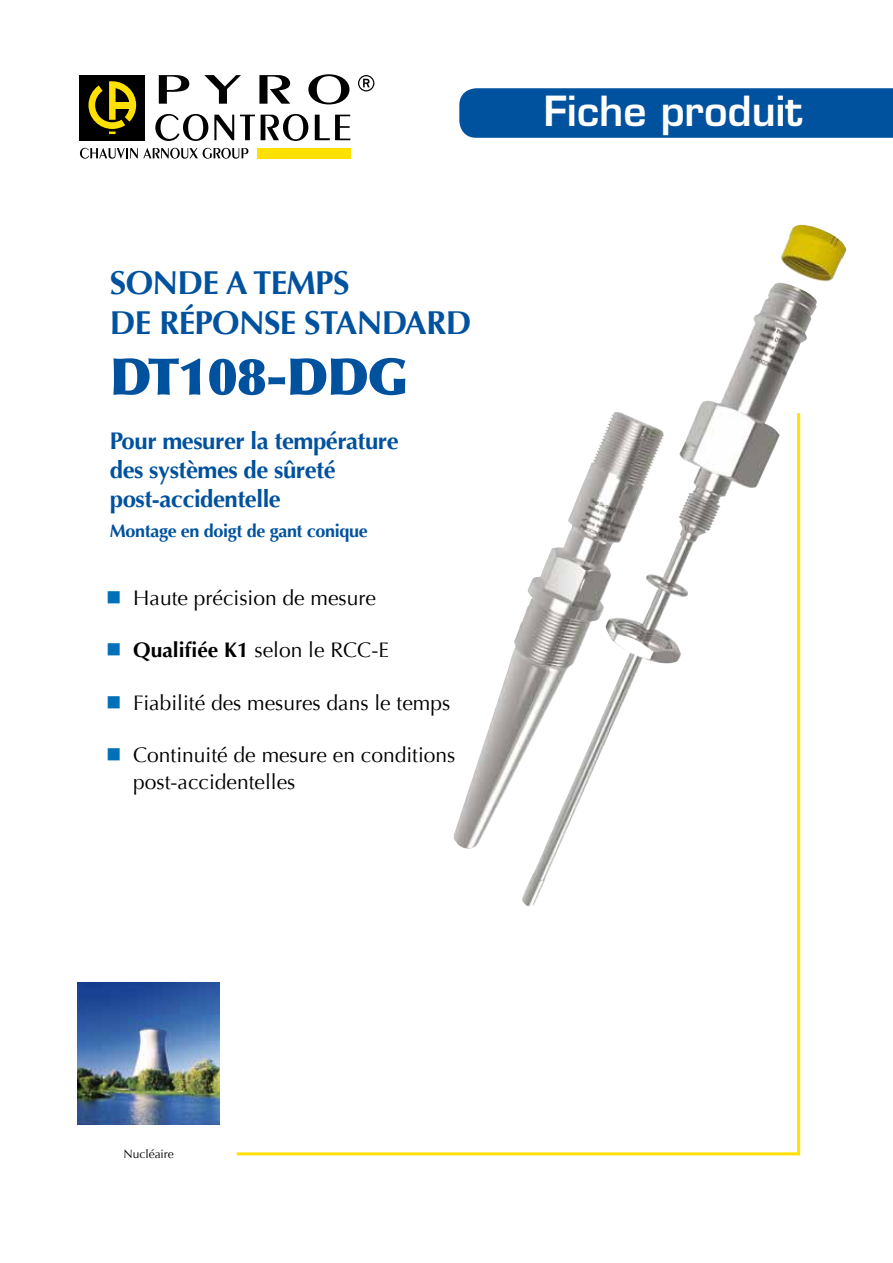
<style>
.page{position:relative;width:893px;height:1263px;background:#fff}
.page>*{position:absolute;margin:0;border:0;box-sizing:border-box;transform-origin:0 0}
.t1{font:900 51px "Optima";letter-spacing:-.02em;color:#00519e}
.t2{font:600 40.5px "Eurostile LT Std";color:#fff}
.t3{font:700 33px/39.6px "Optima";letter-spacing:-.02em;color:#00519e}
.t4{font:700 24px/28.8px "Optima";letter-spacing:-.02em;color:#00519e}
.t5{font:21px/27px "Optima";color:#000}
.t6{font:700 18px "Optima";letter-spacing:-.02em;color:#00519e}
.t7{font:12px "Optima";letter-spacing:-.005em;color:#000}
.s1{font-weight:700}
</style>
<div class="page">
<svg style="left:236px;top:622px;width:565px;height:534px"></svg>
<div style="left:257px;top:148px;width:93px;height:10px;background:#ffe000"></div>
<div style="left:80px;top:75px;width:65px;height:65px;background:#000"></div>
<svg style="left:88px;top:81px;width:48px;height:53px"></svg>
<svg style="left:80px;top:148px;width:168px;height:11px"></svg>
<svg style="left:358px;top:75px;width:16px;height:16px"></svg>
<svg style="left:159px;top:75px;width:30px;height:29px"></svg>
<svg style="left:204px;top:75px;width:37px;height:29px"></svg>
<svg style="left:259px;top:75px;width:31px;height:29px"></svg>
<svg style="left:308px;top:74px;width:41px;height:30px"></svg>
<svg style="left:155px;top:114px;width:53px;height:27px"></svg>
<svg style="left:214px;top:115px;width:20px;height:25px"></svg>
<svg style="left:240px;top:115px;width:15px;height:25px"></svg>
<svg style="left:261px;top:114px;width:47px;height:27px"></svg>
<svg style="left:315px;top:115px;width:35px;height:25px"></svg>
<img style="left:78px;top:982px;width:142px;height:142px">
<div style="left:459px;top:88px;width:434px;height:50px;background:#00519e"></div>
<img style="left:522px;top:225px;width:324px;height:682px">
<h3 class="t3" style="left:110px;top:263px;width:363px">SONDE A TEMPS<br>DE RÉPONSE STANDARD</h3>
<h1 class="t1" style="left:110px;top:346px;width:300px">DT108-DDG</h1>
<p class="t4" style="left:110px;top:427px;width:290px">Pour mesurer la température des systèmes de sûreté post-accidentelle</p>
<p class="t6" style="left:110px;top:520px;width:259px">Montage en doigt de gant conique</p>
<p class="t5" style="left:133px;top:584px;width:244px">Haute précision de mesure</p>
<p class="t5" style="left:133px;top:637px;width:257px"><span class="s1">Qualifiée K1</span> selon le RCC-E</p>
<p class="t5" style="left:133px;top:689px;width:319px">Fiabilité des mesures dans le temps</p>
<p class="t5" style="left:133px;top:742px;width:324px">Continuité de mesure en conditions post-accidentelles</p>
<h2 class="t2" style="left:544px;top:86px;width:260px">Fiche produit</h2>
<p class="t7" style="left:124px;top:1147px;width:52px">Nucléaire</p>
</div>
